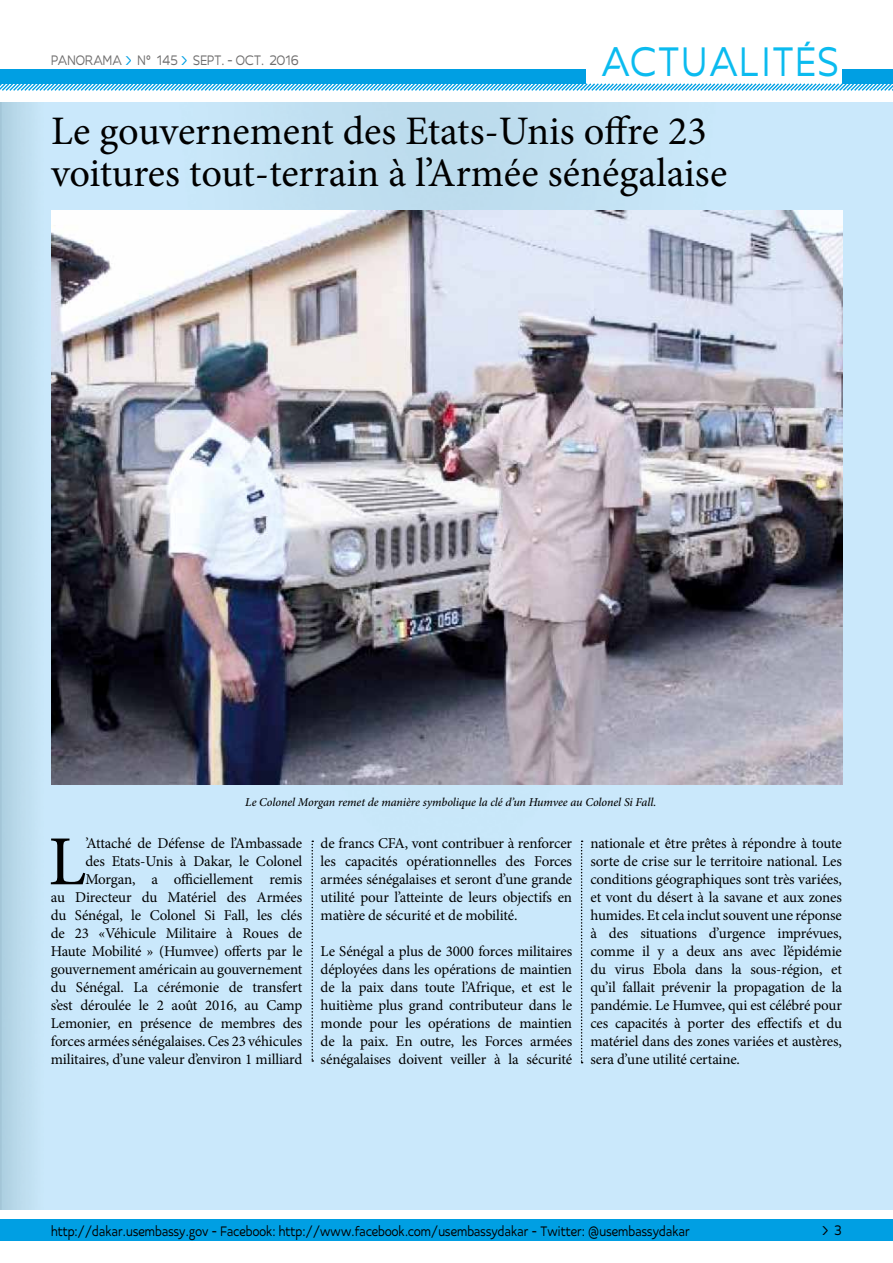
<style>
.page{position:relative;width:893px;height:1263px;background:#fff}
.page>*{position:absolute;margin:0;border:0;box-sizing:border-box;transform-origin:0 0}
.t1{font:70.35px "Minion Pro";color:#000}
.t2{font:500 45px "Best Future V";letter-spacing:.07em;color:#0bbbef;scale:.75 1}
.t3{font:40.5px/42px "Minion Pro";letter-spacing:-.005em;color:#000}
.t4{font:15px/18px "Minion Pro";letter-spacing:-.01em;color:#000;text-align:justify}
.t5{font:500 15px "Best Future V";letter-spacing:.02em;color:#000;scale:.75 1}
.t6{font:500 15px "Best Future V";letter-spacing:.01em;color:#706f6f;scale:.75 1}
.t7{font:italic 500 12px "Minion Pro";letter-spacing:-.01em;color:#000}
.s1{color:#009fe3}
</style>
<div class="page">
<img style="left:0;top:102px;width:893px;height:1108px">
<div style="left:0;top:69px;width:893px;height:15px;background:#009fe3"></div>
<div style="left:587px;top:0;width:255px;height:92px;background:#fff"></div>
<svg style="left:0;top:82px;width:893px;height:9px"></svg>
<div style="left:0;top:1219px;width:893px;height:22px;background:#009fe3"></div>
<img style="left:51px;top:210px;width:792px;height:575px">
<svg style="left:311px;top:840px;width:2px;height:222px"></svg>
<svg style="left:581px;top:840px;width:2px;height:223px"></svg>
<p class="t6" style="left:51px;top:51px;width:332px">PANORAMA <span class="s1">&gt;</span> N° 145 <span class="s1">&gt;</span> SEPT. - OCT. 2016</p>
<h2 class="t2" style="left:601px;top:35px;width:318px">ACTUALITÉS</h2>
<h3 class="t3" style="left:51px;top:111px;width:678px">Le gouvernement des Etats-Unis offre 23 voitures tout-terrain à l’Armée sénégalaise</h3>
<p class="t7" style="left:245px;top:795px;width:412px">Le Colonel Morgan remet de manière symbolique la clé d’un Humvee au Colonel Si Fall.</p>
<p class="t4" style="left:51px;top:834px;width:253px;text-align:right">’Attaché de Défense de l’Ambassade<br>des Etats-Unis à Dakar, le Colonel Morgan, a officiellement remis<br>au Directeur du Matériel des Armées du Sénégal, le Colonel Si Fall, les clés de 23 «Véhicule Militaire à Roues de Haute Mobilité » (Humvee) offerts par le gouvernement américain au gouvernement du Sénégal. La cérémonie de transfert s’est déroulée le 2 août 2016, au Camp Lemonier, en présence de membres des forces armées sénégalaises. Ces 23 véhicules militaires, d’une valeur d’environ 1 milliard</p>
<p class="t4" style="left:321px;top:834px;width:253px">de francs CFA, vont contribuer à renforcer les capacités opérationnelles des Forces armées sénégalaises et seront d’une grande utilité pour l’atteinte de leurs objectifs en matière de sécurité et de mobilité.</p>
<h1 class="t1" style="left:48px;top:815px;width:39px">L</h1>
<p class="t4" style="left:321px;top:942px;width:253px">Le Sénégal a plus de 3000 forces militaires déployées dans les opérations de maintien de la paix dans toute l’Afrique, et est le huitième plus grand contributeur dans le monde pour les opérations de maintien de la paix. En outre, les Forces armées sénégalaises doivent veiller à la sécurité</p>
<p class="t4" style="left:590px;top:834px;width:253px">nationale et être prêtes à répondre à toute sorte de crise sur le territoire national. Les conditions géographiques sont très variées, et vont du désert à la savane et aux zones humides. Et cela inclut souvent une réponse à des situations d’urgence imprévues, comme il y a deux ans avec l’épidémie du virus Ebola dans la sous-région, et qu’il fallait prévenir la propagation de la pandémie. Le Humvee, qui est célébré pour ces capacités à porter des effectifs et du matériel dans des zones variées et austères, sera d’une utilité certaine.</p>
<p class="t5" style="left:51px;top:1222px;width:853px">http://dakar.usembassy.gov - Facebook: http://www.facebook.com/usembassydakar - Twitter: @usembassydakar</p>
<p class="t5" style="left:821px;top:1222px;width:28px">&gt; 3</p>
</div>
